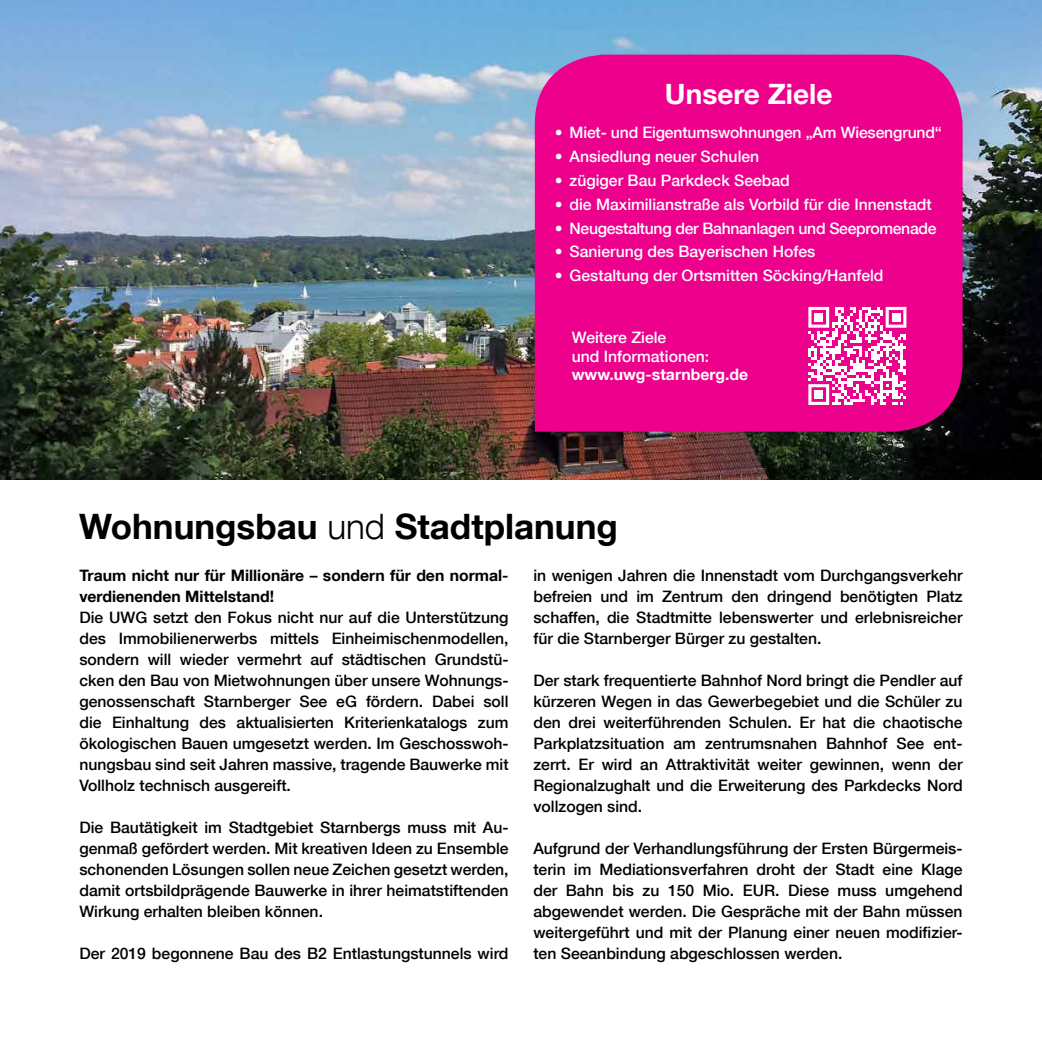
<style>
.page{position:relative;width:1042px;height:1042px;background:#fff}
.page>*{position:absolute;margin:0;border:0;box-sizing:border-box;transform-origin:0 0}
.t1{font:700 35px "Helvetica Neue LT Com";color:#000}
.t2{font:700 28px "Helvetica Neue LT Com";color:#fff}
.t3{font:500 15.75px/21px "Helvetica Neue LT Com";color:#000;text-align:justify}
.t4{font:500 15.75px/18.9px "Helvetica Neue LT Com";color:#fff}
.t5{font:700 15.75px/21px "Helvetica Neue LT Com";color:#000}
.t6{font:500 15.75px "Helvetica Neue LT Com";letter-spacing:-.02em;color:#fff}
.t7{font:700 15.75px "Helvetica Neue LT Com";color:#fff}
.s1{font-weight:300}
</style>
<div class="page">
<img style="left:0;top:0;width:1042px;height:480px">
<div style="left:535px;top:55px;width:427px;height:377px;background:#ec008c"></div>
<svg style="left:808px;top:307px;width:98px;height:98px"></svg>
<div style="left:814px;top:313px;width:9px;height:9px;background:#fff"></div>
<div style="left:891px;top:313px;width:9px;height:9px;background:#fff"></div>
<div style="left:814px;top:390px;width:9px;height:9px;background:#fff"></div>
<h2 class="t2" style="left:665px;top:77px;width:169px">Unsere Ziele</h2>
<p class="t4" style="left:555px;top:123px;width:389px">• Miet- und Eigentumswohnungen „Am Wiesengrund“</p>
<p class="t4" style="left:555px;top:147px;width:206px">• Ansiedlung neuer Schulen</p>
<p class="t4" style="left:555px;top:171px;width:237px">• zügiger Bau Parkdeck Seebad</p>
<p class="t4" style="left:555px;top:194px;width:378px">• die Maximilianstraße als Vorbild für die Innenstadt</p>
<p class="t6" style="left:555px;top:218px;width:383px">• Neugestaltung der Bahnanlagen und Seepromenade</p>
<p class="t4" style="left:555px;top:242px;width:262px">• Sanierung des Bayerischen Hofes</p>
<p class="t4" style="left:555px;top:266px;width:330px">• Gestaltung der Ortsmitten Söcking/Hanfeld</p>
<p class="t4" style="left:572px;top:327px;width:139px">Weitere Ziele<br>und Informationen:</p>
<p class="t7" style="left:572px;top:365px;width:178px">www.uwg-starnberg.de</p>
<h1 class="t1" style="left:79px;top:504px;width:540px">Wohnungsbau <span class="s1">und</span> Stadtplanung</h1>
<p class="t5" style="left:79px;top:564px;width:431px">Traum nicht nur für Millionäre – sondern für den normal&shy;verdienenden Mittelstand!</p>
<p class="t3" style="left:79px;top:606px;width:431px">Die UWG setzt den Fokus nicht nur auf die Unterstützung des Immobilienerwerbs mittels Einheimischenmodellen, sondern will wieder vermehrt auf städtischen Grundstü&shy;cken den Bau von Mietwohnungen über unsere Wohnungs&shy;genossenschaft Starnberger See eG fördern. Dabei soll die Einhaltung des aktualisierten Kriterienkatalogs zum ökologischen Bauen umgesetzt werden. Im Geschosswoh&shy;nungsbau sind seit Jahren massive, tragende Bauwerke mit Vollholz technisch ausgereift.</p>
<p class="t3" style="left:79px;top:816px;width:431px">Die Bautätigkeit im Stadtgebiet Starnbergs muss mit Au&shy;genmaß gefördert werden. Mit kreativen Ideen zu Ensemble schonenden Lösungen sollen neue Zeichen gesetzt werden, damit ortsbildprägende Bauwerke in ihrer heimatstiftenden Wirkung erhalten bleiben können.</p>
<p class="t3" style="left:79px;top:942px;width:431px">Der 2019 begonnene Bau des B2 Entlastungstunnels wird</p>
<p class="t3" style="left:533px;top:564px;width:431px">in wenigen Jahren die Innenstadt vom Durchgangsverkehr befreien und im Zentrum den dringend benötigten Platz schaffen, die Stadtmitte lebenswerter und erlebnisreicher für die Starnberger Bürger zu gestalten.</p>
<p class="t3" style="left:533px;top:669px;width:431px">Der stark frequentierte Bahnhof Nord bringt die Pendler auf kürzeren Wegen in das Gewerbegebiet und die Schüler zu den drei weiterführenden Schulen. Er hat die chaotische Parkplatzsituation am zentrumsnahen Bahnhof See ent&shy;zerrt. Er wird an Attraktivität weiter gewinnen, wenn der Regionalzughalt und die Erweiterung des Parkdecks Nord vollzogen sind.</p>
<p class="t3" style="left:533px;top:837px;width:431px">Aufgrund der Verhandlungsführung der Ersten Bürgermeis&shy;terin im Mediationsverfahren droht der Stadt eine Klage der Bahn bis zu 150 Mio. EUR. Diese muss umgehend abgewendet werden. Die Gespräche mit der Bahn müssen weitergeführt und mit der Planung einer neuen modifizier&shy;ten Seeanbindung abgeschlossen werden.</p>
</div>
